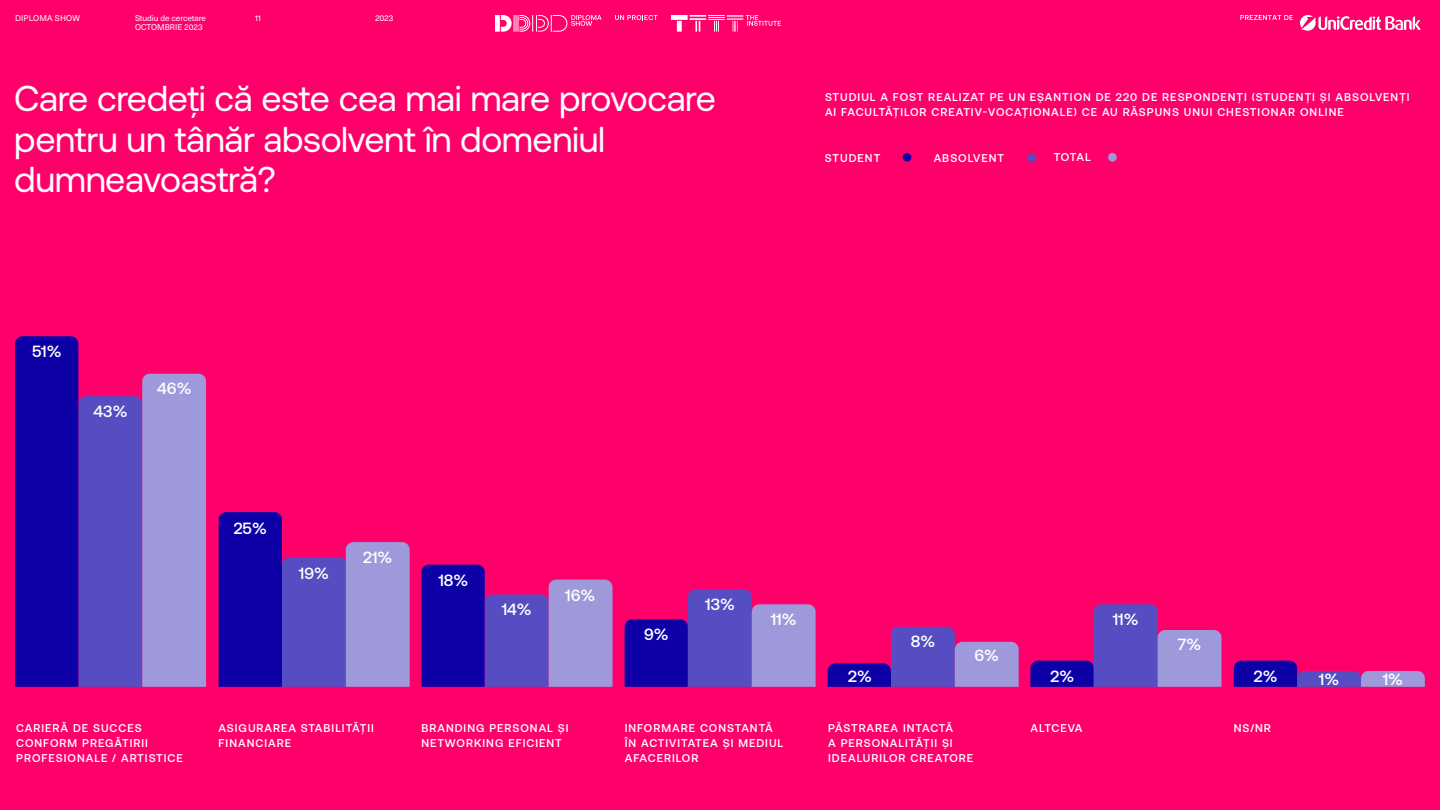
<style>
.page{position:relative;width:1440px;height:810px;background:#ff006b}
.page>*{position:absolute;margin:0;border:0;box-sizing:border-box;transform-origin:0 0}
.t1{font:36px/40.5px "Aeonik";letter-spacing:-.01em;color:#fff}
.t2{font:500 16.2px "Aeonik";color:#fff}
.t3{font:500 11.25px/15px "Aeonik";letter-spacing:.09em;color:#fff}
.t4{font:500 11.25px "Aeonik";letter-spacing:.065em;color:#fff}
.t5{font:8.25px/9.4px "Neue Haas Unica Pro";letter-spacing:-.005em;color:#fff}
.t6{font:8.25px "Neue Haas Unica Pro";letter-spacing:.02em;color:#fff}
</style>
<div class="page">
<svg style="left:421px;top:565px;width:192px;height:122px;background:#683fb4"></svg>
<svg style="left:625px;top:589px;width:191px;height:98px"></svg>
<svg style="left:828px;top:627px;width:191px;height:60px"></svg>
<svg style="left:1030px;top:604px;width:191px;height:83px"></svg>
<svg style="left:1234px;top:661px;width:191px;height:26px"></svg>
<svg style="left:15px;top:336px;width:191px;height:351px;background:#6342b7"></svg>
<svg style="left:219px;top:512px;width:191px;height:175px;background:#6a3db2"></svg>
<div style="left:903px;top:153px;width:8px;height:9px;background:#0d00a6;border-radius:50%"></div>
<div style="left:1028px;top:154px;width:8px;height:8px;background:#554dc1;border-radius:50%"></div>
<div style="left:1108px;top:153px;width:9px;height:9px;background:#9e99db;border-radius:50%"></div>
<svg style="left:1300px;top:15px;width:121px;height:16px"></svg>
<svg style="left:1240px;top:15px;width:53px;height:5px"></svg>
<svg style="left:615px;top:15px;width:43px;height:5px"></svg>
<svg style="left:671px;top:15px;width:110px;height:17px"></svg>
<svg style="left:495px;top:15px;width:107px;height:17px"></svg>
<p class="t6" style="left:15px;top:13px;width:67px">DIPLOMA SHOW</p>
<p class="t5" style="left:135px;top:13px;width:73px">Studiu de cercetare<br>OCTOMBRIE 2023</p>
<p class="t5" style="left:255px;top:13px;width:7px">11</p>
<p class="t5" style="left:375px;top:13px;width:20px">2023</p>
<h1 class="t1" style="left:14px;top:79px;width:703px">Care credeți că este cea mai mare provocare pentru un tânăr absolvent în domeniul dumneavoastră?</h1>
<p class="t3" style="left:825px;top:90px;width:586px">STUDIUL A FOST REALIZAT PE UN EȘANTION DE 220 DE RESPONDENȚI (STUDENȚI ȘI ABSOLVENȚI<br>AI FACULTĂȚILOR CREATIV-VOCAȚIONALE) CE AU RĂSPUNS UNUI CHESTIONAR ONLINE</p>
<p class="t3" style="left:825px;top:150px;width:57px">STUDENT</p>
<p class="t3" style="left:934px;top:150px;width:72px">ABSOLVENT</p>
<p class="t3" style="left:1054px;top:149px;width:38px">TOTAL</p>
<h2 class="t2" style="left:32px;top:343px;width:31px">51%</h2>
<h2 class="t2" style="left:94px;top:403px;width:35px">43%</h2>
<h2 class="t2" style="left:157px;top:380px;width:36px">46%</h2>
<h2 class="t2" style="left:234px;top:519px;width:35px">25%</h2>
<h2 class="t2" style="left:299px;top:564px;width:32px">19%</h2>
<h2 class="t2" style="left:363px;top:549px;width:31px">21%</h2>
<h2 class="t2" style="left:438px;top:571px;width:31px">18%</h2>
<h2 class="t2" style="left:565px;top:586px;width:32px">16%</h2>
<h2 class="t2" style="left:502px;top:600px;width:31px">14%</h2>
<h2 class="t2" style="left:705px;top:596px;width:31px">13%</h2>
<h2 class="t2" style="left:644px;top:625px;width:26px">9%</h2>
<h2 class="t2" style="left:771px;top:611px;width:27px">11%</h2>
<h2 class="t2" style="left:911px;top:633px;width:26px">8%</h2>
<h2 class="t2" style="left:974px;top:646px;width:26px">6%</h2>
<h2 class="t2" style="left:848px;top:667px;width:25px">2%</h2>
<h2 class="t2" style="left:1051px;top:667px;width:25px">2%</h2>
<h2 class="t2" style="left:1113px;top:611px;width:27px">11%</h2>
<h2 class="t2" style="left:1178px;top:636px;width:25px">7%</h2>
<h2 class="t2" style="left:1254px;top:667px;width:25px">2%</h2>
<h2 class="t2" style="left:1319px;top:670px;width:22px">1%</h2>
<h2 class="t2" style="left:1383px;top:670px;width:22px">1%</h2>
<p class="t3" style="left:16px;top:720px;width:127px">CARIERĂ DE SUCCES</p>
<p class="t4" style="left:1030px;top:721px;width:54px">ALTCEVA</p>
<p class="t3" style="left:1234px;top:720px;width:39px">NS/NR</p>
<p class="t3" style="left:16px;top:735px;width:168px">CONFORM PREGĂTIRII<br>PROFESIONALE / ARTISTICE</p>
<p class="t3" style="left:219px;top:720px;width:157px">ASIGURAREA STABILITĂȚII<br>FINANCIARE</p>
<p class="t3" style="left:421px;top:720px;width:149px">BRANDING PERSONAL ȘI<br>NETWORKING EFICIENT</p>
<p class="t3" style="left:625px;top:720px;width:160px">INFORMARE CONSTANTĂ<br>ÎN ACTIVITATEA ȘI MEDIUL<br>AFACERILOR</p>
<p class="t3" style="left:828px;top:720px;width:147px">PĂSTRAREA INTACTĂ<br>A PERSONALITĂȚII ȘI<br>IDEALURILOR CREATORE</p>
</div>
